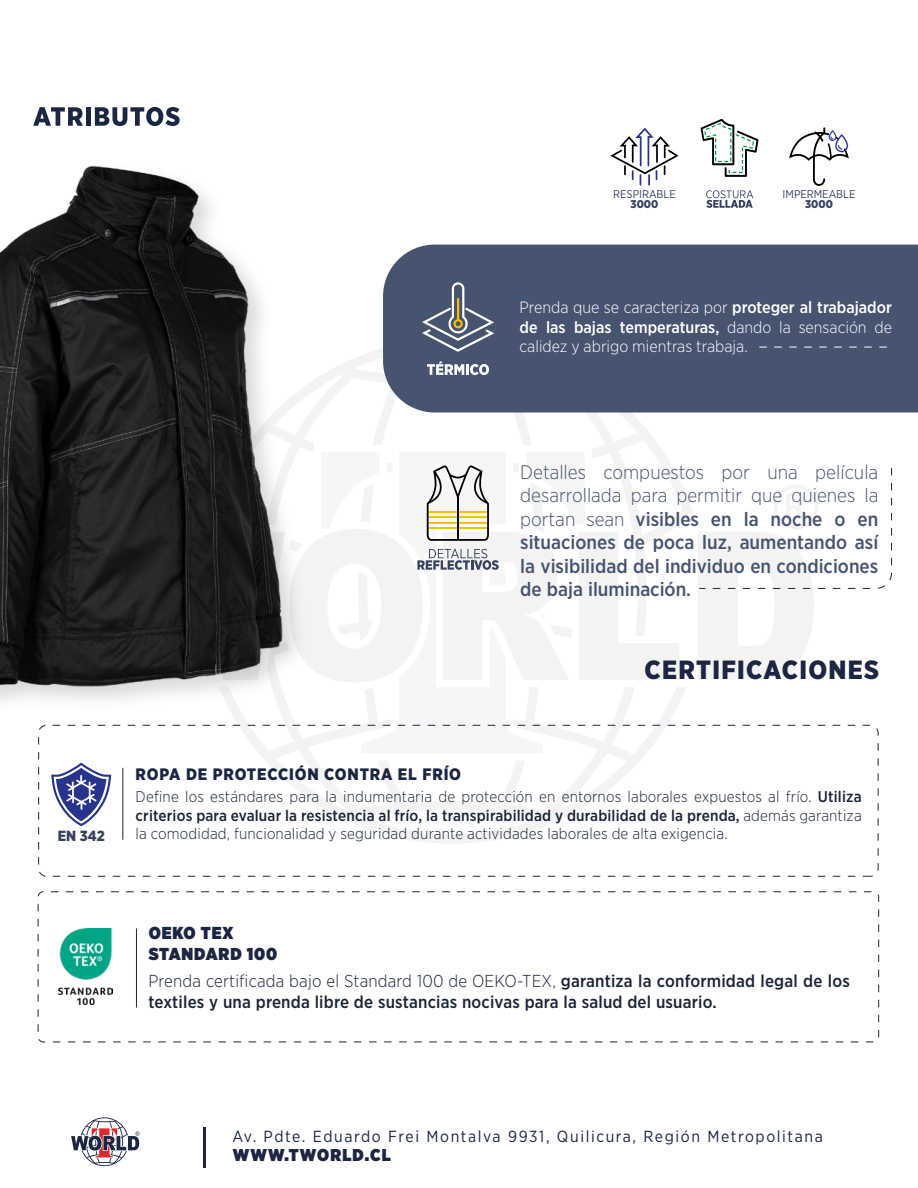
<style>
.page{position:relative;width:918px;height:1188px;background:#fff}
.page>*{position:absolute;margin:0;border:0;box-sizing:border-box;transform-origin:0 0}
.t1{font:900 26.4px "Gotham Narrow";letter-spacing:.05em;color:#1b2643}
.t2{font:500 19.5px/23.4px "Gotham Narrow";color:#465470;text-align:justify}
.t3{font:500 17.25px/20.7px "Gotham Narrow";letter-spacing:.01em;color:#1a2438}
.t4{font:900 17.25px/20.7px "Gotham Narrow";letter-spacing:.05em;color:#1b2643}
.t5{font:900 17.1px "Gotham Narrow";letter-spacing:.07em;color:#1b2643}
.t6{font:900 16.5px "Gotham Narrow";letter-spacing:.05em;color:#1b2643}
.t7{font:300 16.35px/19.6px "Gotham Narrow";color:#fff;text-align:justify}
.t8{font:16.05px "Gotham Narrow";letter-spacing:.1em;color:#1b2643}
.t9{font:300 15.6px/18.6px "Gotham Narrow";letter-spacing:.01em;color:#1a2438;text-align:justify}
.t10{font:900 14.7px "Gotham Narrow";color:#374360}
.t11{font:11.25px "Gotham Narrow";color:#374360}
.t12{font:900 11.25px "Gotham Narrow";color:#374360}
.s1{font-weight:500}
.s2{font-weight:300}
</style>
<div class="page">
<hr style="left:203px;top:1128px;width:2px;height:40px;background:#1b2643">
<svg style="left:71px;top:1117px;width:69px;height:49px"></svg>
<svg style="left:33px;top:107px;width:50px;height:19px"></svg>
<div style="left:86px;top:107px;width:5px;height:19px;background:#1b2643"></div>
<svg style="left:95px;top:107px;width:85px;height:19px"></svg>
<div style="left:38px;top:725px;width:841px;height:152px;border:1px dashed #1b2643;border-radius:8px"></div>
<hr style="left:122px;top:768px;width:1px;height:72px;background:#1b2643">
<svg style="left:51px;top:763px;width:60px;height:63px"></svg>
<img style="left:0;top:165px;width:290px;height:535px">
<svg style="left:789px;top:127px;width:60px;height:59px"></svg>
<svg style="left:701px;top:119px;width:58px;height:58px"></svg>
<svg style="left:706px;top:190px;width:47px;height:18px"></svg>
<svg style="left:610px;top:128px;width:68px;height:58px"></svg>
<svg style="left:584px;top:244px;width:316px;height:1px"></svg>
<svg style="left:698px;top:467px;width:194px;height:212px"></svg>
<svg style="left:108px;top:452px;width:571px;height:230px"></svg>
<div style="left:383px;top:245px;width:535px;height:168px;background:#465470"></div>
<svg style="left:427px;top:361px;width:62px;height:14px"></svg>
<svg style="left:422px;top:282px;width:72px;height:70px;background:#636e84"></svg>
<hr style="left:457px;top:298px;width:2px;height:23px;background:#f9be00">
<svg style="left:759px;top:347px;width:133px;height:1px"></svg>
<div style="left:38px;top:891px;width:841px;height:151px;border:1px dashed #1b2643;border-radius:5px"></div>
<hr style="left:136px;top:928px;width:1px;height:80px;background:#1b2643">
<img style="left:58px;top:928px;width:54px;height:76px">
<p class="t11" style="left:613px;top:187px;width:64px">RESPIRABLE</p>
<p class="t12" style="left:631px;top:196px;width:29px">3000</p>
<p class="t11" style="left:783px;top:187px;width:74px">IMPERMEABLE</p>
<p class="t12" style="left:805px;top:196px;width:29px">3000</p>
<p class="t7" style="left:520px;top:297px;width:374px">Prenda que se caracteriza por <span class="s1">proteger al trabajador de las bajas temperaturas,</span> dando la sensación de calidez y abrigo mientras trabaja.</p>
<p class="t2" style="left:520px;top:460px;width:360px"><span class="s2">Detalles compuestos por una película desarrollada para permitir que quienes la portan sean</span> visibles en la noche o en situaciones de poca luz, aumentando así la visibilidad del individuo en condiciones de baja iluminación.</p>
<h1 class="t1" style="left:645px;top:653px;width:236px">CERTIFICACIONES</h1>
<p class="t10" style="left:58px;top:826px;width:48px">EN 342</p>
<p class="t6" style="left:136px;top:763px;width:327px">ROPA DE PROTECCIÓN CONTRA EL FRÍO</p>
<p class="t9" style="left:136px;top:787px;width:728px">Define los estándares para la indumentaria de protección en entornos laborales expuestos al frío. <span class="s1">Utiliza criterios para evaluar la resistencia al frío, la transpirabilidad y durabilidad de la prenda,</span> además garantiza la comodidad, funcionalidad y seguridad durante actividades laborales de alta exigencia.</p>
<p class="t4" style="left:149px;top:923px;width:130px">OEKO TEX<br>STANDARD 100</p>
<p class="t3" style="left:148px;top:970px;width:703px"><span class="s2">Prenda certificada bajo el Standard 100 de OEKO-TEX,</span> garantiza la conformidad legal de los textiles y una prenda libre de sustancias nocivas para la salud del usuario.</p>
<p class="t8" style="left:232px;top:1126px;width:592px">Av. Pdte. Eduardo Frei Montalva 9931, Quilicura, Región Metropolitana</p>
<p class="t5" style="left:233px;top:1143px;width:160px">WWW.TWORLD.CL</p>
</div>
